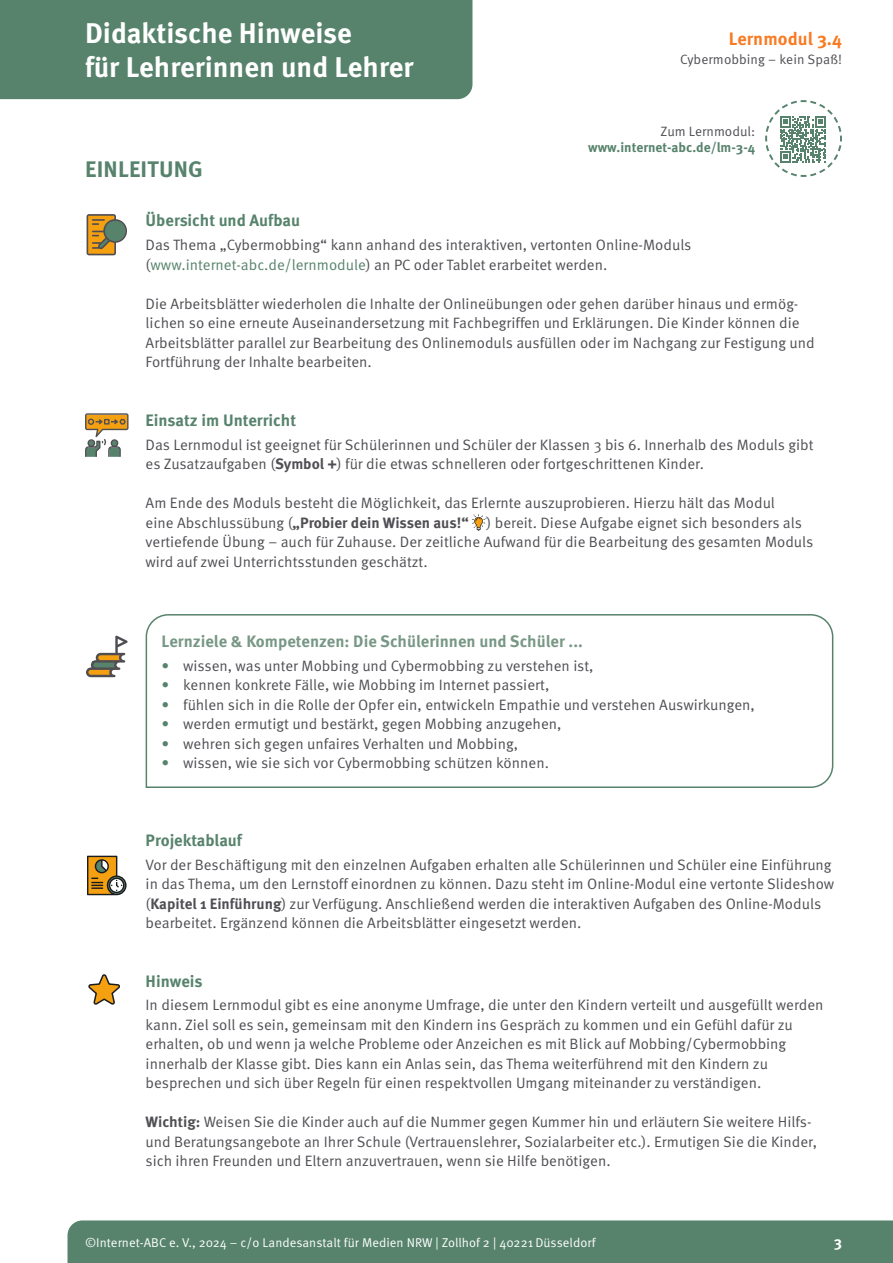
<style>
.page{position:relative;width:893px;height:1263px;background:#fff}
.page>*{position:absolute;margin:0;border:0;box-sizing:border-box;transform-origin:0 0}
.t1{font:700 28.5px "Meta Pro";color:#fff}
.t2{font:700 22.5px "Meta Pro";letter-spacing:.01em;color:#57836c}
.t3{font:700 18px "Meta Pro";letter-spacing:.005em;color:#f87b24}
.t4{font:700 16.5px "Meta Pro";color:#57836c}
.t5{font:700 16.5px "Meta Pro";color:#789785}
.t6{font:15px/19.5px "Meta Pro Norm";color:#504e53}
.t7{font:700 15px "Meta Pro";color:#fff}
.t8{font:13.5px "Meta Pro Norm";color:#504e53}
.t9{font:700 13.5px "Meta Pro";color:#57836c}
.t10{font:12.75px "Meta Pro Norm";letter-spacing:.005em;color:#fff}
.s1{color:#57836c}
.s2{font-family:"Meta Pro";font-weight:700}
</style>
<div class="page">
<svg style="left:145px;top:614px;width:689px;height:174px"></svg>
<svg style="left:472px;top:514px;width:14px;height:17px"></svg>
<div style="left:0;top:0;width:472px;height:99px;background:#57836c"></div>
<div style="left:68px;top:1220px;width:825px;height:43px;background:#57836c"></div>
<svg style="left:87px;top:214px;width:40px;height:41px;background:#ad9558"></svg>
<svg style="left:85px;top:413px;width:44px;height:44px"></svg>
<svg style="left:86px;top:636px;width:42px;height:41px"></svg>
<svg style="left:87px;top:856px;width:40px;height:39px"></svg>
<svg style="left:88px;top:974px;width:32px;height:31px"></svg>
<svg style="left:765px;top:100px;width:77px;height:77px"></svg>
<p class="t1" style="left:85px;top:11px;width:268px">Didaktische Hinweise</p>
<p class="t1" style="left:85px;top:45px;width:330px">für Lehrerinnen und Lehrer</p>
<p class="t2" style="left:85px;top:151px;width:119px">EINLEITUNG</p>
<p class="t3" style="left:729px;top:24px;width:115px">Lernmodul 3.4</p>
<p class="t8" style="left:680px;top:49px;width:164px">Cybermobbing – kein Spaß!</p>
<p class="t8" style="left:661px;top:121px;width:96px">Zum Lernmodul:</p>
<p class="t9" style="left:588px;top:137px;width:169px">www.internet-abc.de/lm-3-4</p>
<p class="t4" style="left:146px;top:208px;width:156px">Übersicht und Aufbau</p>
<p class="t6" style="left:146px;top:234px;width:547px">Das Thema „Cybermobbing“ kann anhand des interaktiven, vertonten Online-Moduls (<span class="s1">www.internet-abc.de/lernmodule</span>) an PC oder Tablet erarbeitet werden.</p>
<p class="t6" style="left:146px;top:293px;width:670px">Die Arbeitsblätter wiederholen die Inhalte der Onlineübungen oder gehen darüber hinaus und ermög&shy;lichen so eine erneute Auseinandersetzung mit Fachbegriffen und Erklärungen. Die Kinder können die Arbeitsblätter parallel zur Bearbeitung des Onlinemoduls ausfüllen oder im Nachgang zur Festigung und Fortführung der Inhalte bearbeiten.</p>
<p class="t4" style="left:146px;top:407px;width:152px">Einsatz im Unterricht</p>
<p class="t6" style="left:146px;top:434px;width:669px">Das Lernmodul ist geeignet für Schülerinnen und Schüler der Klassen 3 bis 6. Innerhalb des Moduls gibt es Zusatzaufgaben (<span class="s2">Symbol +</span>) für die etwas schnelleren oder fortgeschrittenen Kinder.</p>
<p class="t6" style="left:146px;top:492px;width:669px">Am Ende des Moduls besteht die Möglichkeit, das Erlernte auszuprobieren. Hierzu hält das Modul<br>eine Abschlussübung (<span class="s2">„Probier dein Wissen aus!“</span> ) bereit. Diese Aufgabe eignet sich besonders als vertiefende Übung – auch für Zuhause. Der zeitliche Aufwand für die Bearbeitung des gesamten Moduls wird auf zwei Unterrichtsstunden geschätzt.</p>
<p class="t5" style="left:162px;top:628px;width:423px">Lernziele &amp; Kompetenzen: Die Schülerinnen und Schüler ...</p>
<p class="t6" style="left:162px;top:655px;width:434px"><span class="s1">•</span> wissen, was unter Mobbing und Cybermobbing zu verstehen ist,</p>
<p class="t6" style="left:162px;top:674px;width:389px"><span class="s1">•</span> kennen konkrete Fälle, wie Mobbing im Internet passiert,</p>
<p class="t6" style="left:162px;top:694px;width:595px"><span class="s1">•</span> fühlen sich in die Rolle der Opfer ein, entwickeln Empathie und verstehen Auswirkungen,</p>
<p class="t6" style="left:162px;top:713px;width:402px"><span class="s1">•</span> werden ermutigt und bestärkt, gegen Mobbing anzugehen,</p>
<p class="t6" style="left:162px;top:733px;width:358px"><span class="s1">•</span> wehren sich gegen unfaires Verhalten und Mobbing,</p>
<p class="t6" style="left:162px;top:752px;width:389px"><span class="s1">•</span> wissen, wie sie sich vor Cybermobbing schützen können.</p>
<p class="t4" style="left:146px;top:827px;width:98px">Projektablauf</p>
<p class="t6" style="left:146px;top:854px;width:690px">Vor der Beschäftigung mit den einzelnen Aufgaben erhalten alle Schülerinnen und Schüler eine Einführung in das Thema, um den Lernstoff einordnen zu können. Dazu steht im Online-Modul eine vertonte Slideshow (<span class="s2">Kapitel 1 Einführung</span>) zur Verfügung. Anschließend werden die interaktiven Aufgaben des Online-Moduls bearbeitet. Ergänzend können die Arbeitsblätter eingesetzt werden.</p>
<p class="t4" style="left:146px;top:968px;width:58px">Hinweis</p>
<p class="t6" style="left:146px;top:994px;width:679px">In diesem Lernmodul gibt es eine anonyme Umfrage, die unter den Kindern verteilt und ausgefüllt werden kann. Ziel soll es sein, gemeinsam mit den Kindern ins Gespräch zu kommen und ein Gefühl dafür zu erhalten, ob und wenn ja welche Probleme oder Anzeichen es mit Blick auf Mobbing/Cybermobbing innerhalb der Klasse gibt. Dies kann ein Anlas sein, das Thema weiterführend mit den Kindern zu besprechen und sich über Regeln für einen respektvollen Umgang miteinander zu verständigen.</p>
<p class="t6" style="left:146px;top:1111px;width:673px"><span class="s2">Wichtig:</span> Weisen Sie die Kinder auch auf die Nummer gegen Kummer hin und erläutern Sie weitere Hilfs&shy;und Beratungsangebote an Ihrer Schule (Vertrauenslehrer, Sozialarbeiter etc.). Ermutigen Sie die Kinder, sich ihren Freunden und Eltern anzuvertrauen, wenn sie Hilfe benötigen.</p>
<p class="t10" style="left:85px;top:1232px;width:512px">©Internet-ABC e. V., 2024 – c/o Landesanstalt für Medien NRW | Zollhof 2 | 40221 Düsseldorf</p>
<p class="t7" style="left:834px;top:1230px;width:10px">3</p>
</div>
